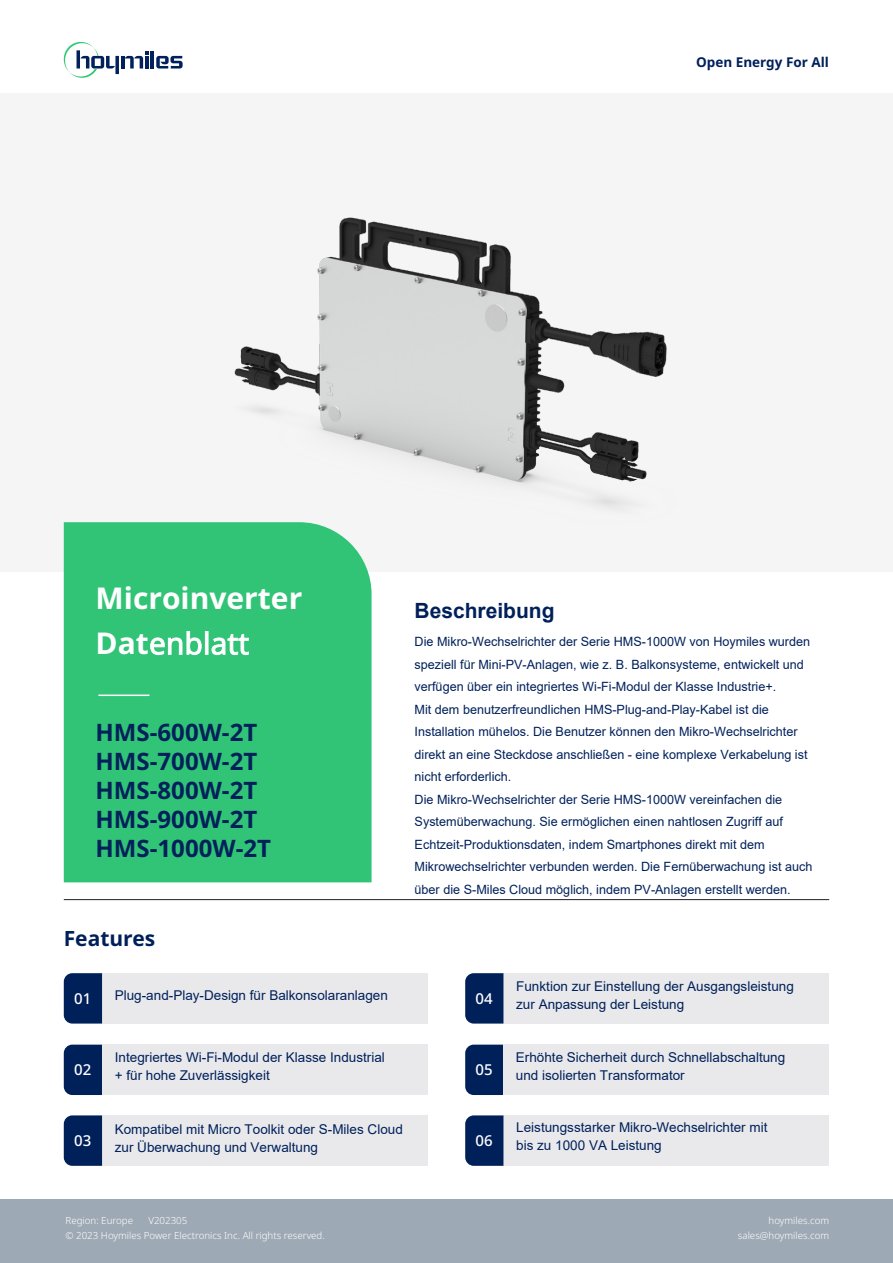
<style>
.page{position:relative;width:893px;height:1263px;background:#fff}
.page>*{position:absolute;margin:0;border:0;box-sizing:border-box;transform-origin:0 0}
.t1{font:700 30px/45px "Noto Sans";color:#fff}
.t2{font:700 24px "Noto Sans";color:#00205a}
.t3{font:700 21px "Arial";color:#00205a}
.t4{font:700 21px "Noto Sans";color:#00205a}
.t5{font:500 15px "Noto Sans";color:#fff}
.t6{font:13.5px/18px "Arial";color:#00205a}
.t7{font:700 13.5px "Noto Sans";color:#00205a}
.t8{font:12.75px/22.5px "Arial";color:#00205a}
.t9{font:300 9.75px "Noto Sans";color:#fff}
.s1{font-weight:400}
</style>
<div class="page">
<div style="left:0;top:94px;width:892px;height:478px;background:#f5f5f6"></div>
<img style="left:63px;top:217px;width:604px;height:355px">
<div style="left:0;top:1199px;width:893px;height:64px;background:#9da9b4"></div>
<hr style="left:64px;top:899px;width:765px;height:1px;background:#231f20">
<div style="left:64px;top:522px;width:308px;height:360px;background:#31c477"></div>
<hr style="left:98px;top:694px;width:51px;height:2px;background:#fff">
<div style="left:102px;top:973px;width:326px;height:50px;background:#e9e9eb"></div>
<div style="left:64px;top:973px;width:38px;height:50px;background:#00205a"></div>
<div style="left:503px;top:973px;width:326px;height:50px;background:#e9e9eb"></div>
<div style="left:465px;top:973px;width:38px;height:50px;background:#00205a"></div>
<div style="left:64px;top:1044px;width:38px;height:51px;background:#00205a"></div>
<div style="left:102px;top:1044px;width:326px;height:51px;background:#e9e9eb"></div>
<div style="left:465px;top:1044px;width:38px;height:51px;background:#00205a"></div>
<div style="left:503px;top:1044px;width:326px;height:51px;background:#e9e9eb"></div>
<div style="left:102px;top:1115px;width:326px;height:51px;background:#e9e9eb"></div>
<div style="left:64px;top:1115px;width:38px;height:51px;background:#00205a"></div>
<div style="left:503px;top:1115px;width:326px;height:51px;background:#e9e9eb"></div>
<svg style="left:465px;top:1115px;width:38px;height:51px;background:#08275f"></svg>
<hr style="left:151px;top:51px;width:3px;height:18px;background:#00215c">
<svg style="left:156px;top:56px;width:27px;height:13px"></svg>
<svg style="left:63px;top:41px;width:86px;height:37px"></svg>
<p class="t7" style="left:696px;top:53px;width:134px">Open Energy For All</p>
<p class="t1" style="left:96px;top:577px;width:208px">Microinverter<br>Dat<span class="s1">enblatt</span></p>
<p class="t2" style="left:96px;top:716px;width:163px">HMS-600W-2T</p>
<p class="t2" style="left:96px;top:745px;width:163px">HMS-700W-2T</p>
<p class="t2" style="left:96px;top:773px;width:163px">HMS-800W-2T</p>
<p class="t2" style="left:96px;top:802px;width:163px">HMS-900W-2T</p>
<p class="t2" style="left:96px;top:831px;width:177px">HMS-1000W-2T</p>
<p class="t4" style="left:64px;top:923px;width:93px">Features</p>
<p class="t3" style="left:415px;top:595px;width:142px">Beschreibung</p>
<p class="t8" style="left:415px;top:630px;width:399px">Die Mikro-Wechselrichter der Serie HMS-1000W von Hoymiles wurden speziell für Mini-PV-Anlagen, wie z. B. Balkonsysteme, entwickelt und verfügen über ein integriertes Wi-Fi-Modul der Klasse Industrie+.<br>Mit dem benutzerfreundlichen HMS-Plug-and-Play-Kabel ist die Installation mühelos. Die Benutzer können den Mikro-Wechselrichter direkt an eine Steckdose anschließen - eine komplexe Verkabelung ist nicht erforderlich.<br>Die Mikro-Wechselrichter der Serie HMS-1000W vereinfachen die Systemüberwachung. Sie ermöglichen einen nahtlosen Zugriff auf Echtzeit-Produktionsdaten, indem Smartphones direkt mit dem Mikrowechselrichter verbunden werden. Die Fernüberwachung ist auch über die S-Miles Cloud möglich, indem PV-Anlagen erstellt werden.</p>
<p class="t5" style="left:74px;top:988px;width:19px">01</p>
<p class="t6" style="left:115px;top:986px;width:275px">Plug-and-Play-Design für Balkonsolaranlagen</p>
<p class="t5" style="left:476px;top:988px;width:19px">04</p>
<p class="t6" style="left:516px;top:977px;width:279px">Funktion zur Einstellung der Ausgangsleistung zur Anpassung der Leistung</p>
<p class="t5" style="left:74px;top:1059px;width:19px">02</p>
<p class="t6" style="left:115px;top:1048px;width:272px">Integriertes Wi-Fi-Modul der Klasse Industrial + für hohe Zuverlässigkeit</p>
<p class="t5" style="left:476px;top:1059px;width:19px">05</p>
<p class="t5" style="left:74px;top:1130px;width:19px">03</p>
<p class="t6" style="left:115px;top:1120px;width:290px">Kompatibel mit Micro Toolkit oder S-Miles Cloud zur Überwachung und Verwaltung</p>
<p class="t5" style="left:476px;top:1130px;width:19px">06</p>
<p class="t6" style="left:516px;top:1048px;width:271px">Erhöhte Sicherheit durch Schnellabschaltung und isolierten Transformator</p>
<p class="t6" style="left:516px;top:1118px;width:253px">Leistungsstarker Mikro-Wechselrichter mit bis zu 1000 VA Leistung</p>
<p class="t9" style="left:65px;top:1213px;width:69px">Region: Europe</p>
<p class="t9" style="left:148px;top:1213px;width:41px">V202305</p>
<p class="t9" style="left:65px;top:1228px;width:261px">© 2023 Hoymiles Power Electronics Inc. All rights reserved.</p>
<p class="t9" style="left:769px;top:1213px;width:62px">hoymiles.com</p>
<p class="t9" style="left:738px;top:1228px;width:93px">sales@hoymiles.com</p>
</div>
